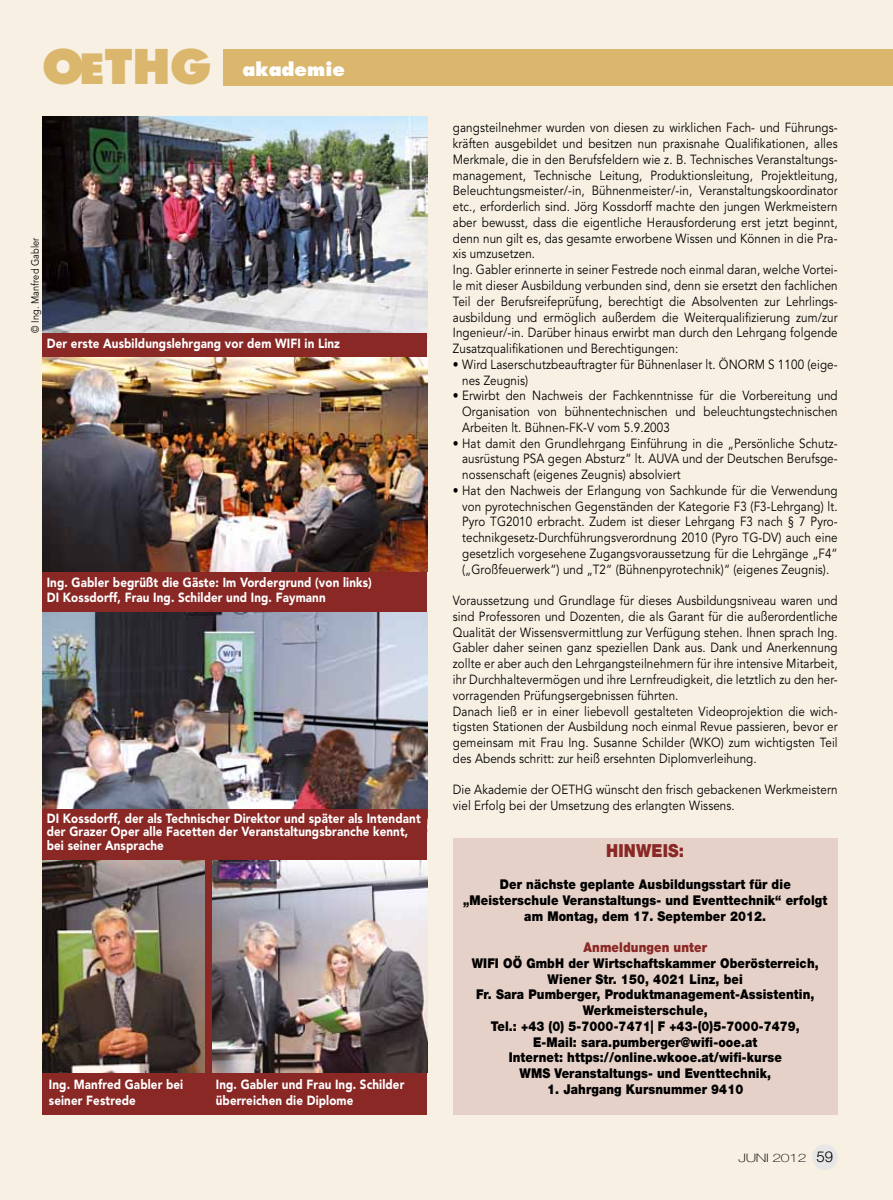
<style>
.page{position:relative;width:893px;height:1200px;background:#fff}
.page>*{position:absolute;margin:0;border:0;box-sizing:border-box;transform-origin:0 0}
.t1{font:800 46.5px "Futura";color:#dbb66d}
.t2{font:900 18px "Helvetica Neue";letter-spacing:.01em;color:#892825;scale:.88 1}
.t3{font:800 18px "Futura";color:#fff}
.t4{font:900 13.5px/15.8px "Helvetica Neue";letter-spacing:.01em;color:#000;text-align:center;scale:.88 1}
.t5{font:900 13.5px "Helvetica Neue";letter-spacing:.01em;color:#892825;scale:.88 1}
.t6{font:13.2px/15.8px "Avenir";letter-spacing:.01em;color:#000;scale:.88 1}
.t7{font:900 13.2px/15.8px "Avenir";letter-spacing:.01em;color:#fff;scale:.88 1}
.t8{font:100 11.7px "Helvetica Neue";letter-spacing:-.025em;color:#000;scale:1.35 1}
.t9{font:10.5px "Avenir";letter-spacing:.01em;color:#000;scale:.88 1}
.s1{font-size:40.5px}
.s2{font-weight:300;font-size:15px}
</style>
<div class="page">
<div style="left:0;top:0;width:893px;height:1199px;background:#f8f0e3"></div>
<div style="left:453px;top:838px;width:385px;height:276px;background:#e6d1c8"></div>
<div style="left:223px;top:49px;width:670px;height:36px;background:#dbb66d"></div>
<div style="left:812px;top:1144px;width:26px;height:25px;background:#e7e7e7;border-radius:50%"></div>
<img style="left:43px;top:116px;width:384px;height:217px">
<div style="left:43px;top:333px;width:384px;height:32px;background:#892825"></div>
<img style="left:43px;top:357px;width:384px;height:214px">
<img style="left:213px;top:860px;width:214px;height:211px">
<img style="left:43px;top:612px;width:384px;height:196px">
<img style="left:43px;top:860px;width:161px;height:211px">
<div style="left:43px;top:572px;width:384px;height:38px;background:#892825"></div>
<div style="left:212px;top:1074px;width:209px;height:39px;background:#892825"></div>
<div style="left:45px;top:1074px;width:159px;height:40px;background:#892825"></div>
<div style="left:43px;top:808px;width:384px;height:50px;background:#892825"></div>
<h1 class="t1" style="left:42px;top:38px;width:171px">O<span class="s1">E</span>THG</h1>
<h2 class="t3" style="left:242px;top:58px;width:104px">akademie</h2>
<p class="t9" style="left:29px;top:333px;width:110px;rotate:-90deg">© Ing. Manfred Gabler</p>
<p class="t7" style="left:47px;top:335px;width:335px">Der erste Ausbildungslehrgang vor dem WIFI in Linz</p>
<p class="t7" style="left:47px;top:574px;width:371px;line-height:15px">Ing. Gabler begrüßt die Gäste: Im Vordergrund (von links)<br>DI Kossdorff, Frau Ing. Schilder und Ing. Faymann</p>
<p class="t7" style="left:47px;top:811px;width:426px;line-height:13.5px">DI Kossdorff, der als Technischer Direktor und später als Intendant der Grazer Oper alle Facetten der Veranstaltungsbranche kennt, bei seiner Ansprache</p>
<p class="t7" style="left:49px;top:1075px;width:154px">Ing. Manfred Gabler bei seiner Festrede</p>
<p class="t7" style="left:216px;top:1075px;width:216px">Ing. Gabler und Frau Ing. Schilder überreichen die Diplome</p>
<p class="t6" style="left:453px;top:120px;width:439px">gangsteilnehmer wurden von diesen zu wirklichen Fach- und Führungs&shy;kräften ausgebildet und besitzen nun praxisnahe Qualifikationen, alles Merkmale, die in den Berufsfeldern wie z. B. Technisches Veranstaltungs&shy;management, Technische Leitung, Produktionsleitung, Projektleitung, Beleuchtungsmeister/-in, Bühnenmeister/-in, Veranstaltungskoordinator etc., erforderlich sind. Jörg Kossdorff machte den jungen Werkmeistern aber bewusst, dass die eigentliche Herausforderung erst jetzt beginnt, denn nun gilt es, das gesamte erworbene Wissen und Können in die Pra&shy;xis umzusetzen.<br>Ing. Gabler erinnerte in seiner Festrede noch einmal daran, welche Vortei&shy;le mit dieser Ausbildung verbunden sind, denn sie ersetzt den fachlichen Teil der Berufsreifeprüfung, berechtigt die Absolventen zur Lehrlings&shy;ausbildung und ermöglich außerdem die Weiterqualifizierung zum/zur Ingenieur/-in. Darüber hinaus erwirbt man durch den Lehrgang folgende Zusatzqualifikationen und Berechtigungen:</p>
<p class="t6" style="left:462px;top:356px;width:428px;text-indent:-9px">• Wird Laserschutzbeauftragter für Bühnenlaser lt. ÖNORM S 1100 (eige&shy;nes Zeugnis)</p>
<p class="t6" style="left:462px;top:388px;width:428px;text-align:justify;text-indent:-9px">• Erwirbt den Nachweis der Fachkenntnisse für die Vorbereitung und Organisation von bühnentechnischen und beleuchtungstechnischen Arbeiten lt. Bühnen-FK-V vom 5.9.2003</p>
<p class="t6" style="left:462px;top:435px;width:428px;text-align:justify;text-indent:-9px">• Hat damit den Grundlehrgang Einführung in die „Persönliche Schutz&shy;ausrüstung PSA gegen Absturz“ lt. AUVA und der Deutschen Berufsge&shy;nossenschaft (eigenes Zeugnis) absolviert</p>
<p class="t6" style="left:462px;top:482px;width:428px;text-align:justify;text-indent:-9px">• Hat den Nachweis der Erlangung von Sachkunde für die Verwendung von pyrotechnischen Gegenständen der Kategorie F3 (F3-Lehrgang) lt.<br>Pyro TG2010 erbracht. Zudem ist dieser Lehrgang F3 nach § 7 Pyro&shy;technikgesetz-Durchführungsverordnung 2010 (Pyro TG-DV) auch eine gesetzlich vorgesehene Zugangsvoraussetzung für die Lehrgänge „F4“ („Großfeuerwerk“) und „T2“ (Bühnenpyrotechnik)“ (eigenes Zeugnis).</p>
<p class="t6" style="left:453px;top:593px;width:439px">Voraussetzung und Grundlage für dieses Ausbildungsniveau waren und sind Professoren und Dozenten, die als Garant für die außerordentliche Qualität der Wissensvermittlung zur Verfügung stehen. Ihnen sprach Ing.<br>Gabler daher seinen ganz speziellen Dank aus. Dank und Anerkennung zollte er aber auch den Lehrgangsteilnehmern für ihre intensive Mitarbeit, ihr Durchhaltevermögen und ihre Lernfreudigkeit, die letztlich zu den her&shy;vorragenden Prüfungsergebnissen führten.<br>Danach ließ er in einer liebevoll gestalteten Videoprojektion die wich&shy;tigsten Stationen der Ausbildung noch einmal Revue passieren, bevor er gemeinsam mit Frau Ing. Susanne Schilder (WKO) zum wichtigsten Teil des Abends schritt: zur heiß ersehnten Diplomverleihung.</p>
<p class="t6" style="left:453px;top:782px;width:439px">Die Akademie der OETHG wünscht den frisch gebackenen Werkmeistern viel Erfolg bei der Umsetzung des erlangten Wissens.</p>
<h2 class="t2" style="left:606px;top:840px;width:90px">Hinweis:</h2>
<p class="t4" style="left:463px;top:876px;width:415px">Der nächste geplante Ausbildungsstart für die „Meisterschule Veranstaltungs- und Eventtechnik“ erfolgt am Montag, dem 17. September 2012.</p>
<p class="t5" style="left:583px;top:938px;width:142px">Anmeldungen unter</p>
<p class="t4" style="left:472px;top:954px;width:396px">WIFI OÖ GmbH der Wirtschaftskammer Oberösterreich, Wiener Str. 150, 4021 Linz, bei<br>Fr. Sara Pumberger, Produktmanagement-Assistentin, Werkmeisterschule,<br>Tel.: +43 (0) 5-7000-7471| F +43-(0)5-7000-7479, E-Mail: sara.pumberger@wifi-ooe.at<br>Internet: https://online.wkooe.at/wifi-kurse<br>WMS Veranstaltungs- und Eventtechnik,</p>
<p class="t4" style="left:547px;top:1080px;width:224px">1. Jahrgang Kursnummer 9410</p>
<p class="t8" style="left:738px;top:1150px;width:72px">Juni 2012 <span class="s2">59</span></p>
</div>
